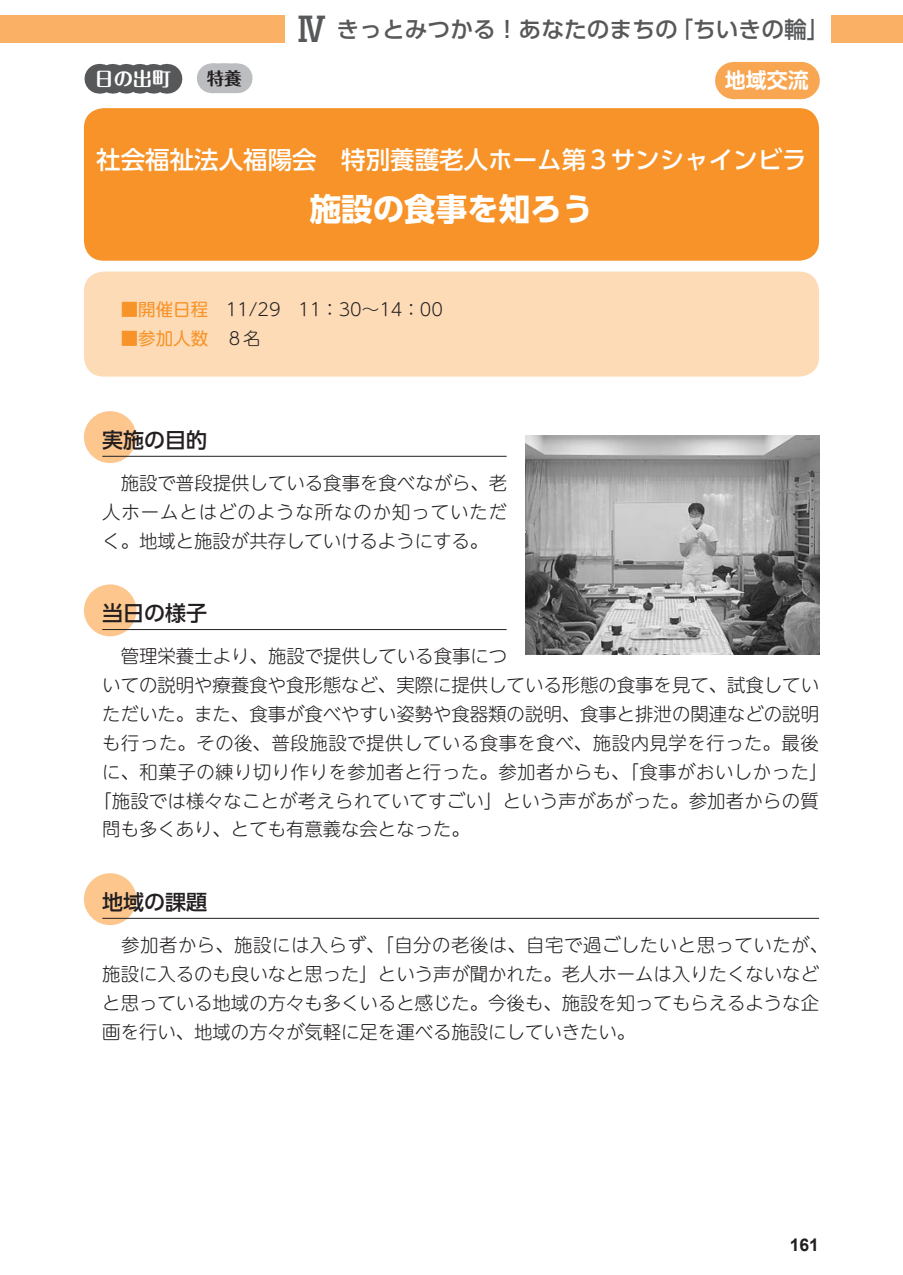
<style>
.page{position:relative;width:903px;height:1275px;background:#fff}
.page>*{position:absolute;margin:0;border:0;box-sizing:border-box;transform-origin:0 0}
.イベント名{font:700 31.5px "UD Shin Go Pr 6";color:#fff}
.事業者名{font:500 24.5px "UD Shin Go Pr 6";color:#fff}
.t1{font:500 22.75px "UD Shin Go Pr 6";color:#57585a}
.t2{font:500 21px "UD Shin Go Pr 6";color:#231f20}
.インデックス{font:700 21px "UD Shin M Go Pr 6 De";color:#fff}
.区市町村{font:700 19.25px "Maru Fo Pro";color:#fff}
.標準ジサゲ{font:300 18.38px/28.9px "UD Shin M Go Pr 6";color:#231f20;text-align:justify}
.標準ジサゲ-2{font:300 18.38px "UD Shin M Go Pr 6";letter-spacing:.03em;color:#231f20}
.参加団体{font:300 17.5px "UD Shin M Go Pr 6";color:#231f20}
.参加団体-2{font:17.5px "UD Shin M Go Pr 6";color:#f79328}
.t3{font:700 17.5px "Arial";color:#231f20}
.施設種別{font:700 17.5px "Maru Fo Pro";color:#231f20}
.s1{font-size:33.25px}
.s2{font-weight:400;color:#f79328}
.s3{font-weight:300;color:#231f20}
</style>
<div class="page">
<div style="left:84px;top:411px;width:52px;height:52px;background:#fcc68d;border-radius:50%"></div>
<hr style="left:102px;top:456px;width:405px;height:1px;background:#231f20">
<div style="left:84px;top:584px;width:52px;height:52px;background:#fcc68d;border-radius:50%"></div>
<hr style="left:102px;top:629px;width:405px;height:1px;background:#231f20">
<div style="left:84px;top:873px;width:52px;height:52px;background:#fcc68d;border-radius:50%"></div>
<hr style="left:102px;top:918px;width:717px;height:1px;background:#231f20">
<div style="left:84px;top:272px;width:735px;height:105px;background:#fddbb6;border-radius:20px"></div>
<div style="left:84px;top:108px;width:735px;height:153px;background:#f79328;border-radius:20px"></div>
<svg style="left:113px;top:64px;width:47px;height:30px"></svg>
<hr style="left:99px;top:64px;width:1px;height:30px;background:#57585a">
<hr style="left:166px;top:64px;width:1px;height:30px;background:#57585a">
<div style="left:212px;top:63px;width:25px;height:30px;background:#bcbdc0"></div>
<hr style="left:237px;top:63px;width:1px;height:30px;background:#bcbdc0">
<img style="left:526px;top:435px;width:293px;height:220px">
<div style="left:734px;top:62px;width:66px;height:37px;background:#f9a652"></div>
<hr style="left:800px;top:62px;width:1px;height:37px;background:#f9a652">
<div style="left:0;top:15px;width:903px;height:27px;background:#fab166"></div>
<div style="left:285px;top:0;width:546px;height:55px;background:#fff"></div>
<p class="t1" style="left:295px;top:11px;width:536px"><span class="s1">Ⅳ</span> きっとみつかる！あなたのまちの「ちいきの輪」</p>
<p class="区市町村" style="left:94px;top:64px;width:78px">日の出町</p>
<p class="施設種別" style="left:207px;top:64px;width:36px">特養</p>
<p class="インデックス" style="left:725px;top:62px;width:85px">地域交流</p>
<p class="事業者名" style="left:96px;top:140px;width:712px">社会福祉法人福陽会　特別養護老人ホーム第３サンシャインビラ</p>
<p class="イベント名" style="left:310px;top:183px;width:285px">施設の食事を知ろう</p>
<p class="参加団体" style="left:121px;top:295px;width:324px"><span class="s2">■開催日程</span>　11/29　11：30～14：00</p>
<p class="参加団体-2" style="left:121px;top:324px;width:141px">■参加人数<span class="s3">　８名</span></p>
<p class="t2" style="left:102px;top:423px;width:107px">実施の目的</p>
<p class="標準ジサゲ" style="left:102px;top:467px;width:406px">　施設で普段提供している食事を食べながら、老人ホームとはどのような所なのか知っていただく。地域と施設が共存していけるようにする。</p>
<p class="t2" style="left:102px;top:596px;width:107px">当日の様子</p>
<p class="標準ジサゲ" style="left:102px;top:641px;width:406px">　管理栄養士より、施設で提供している食事につ</p>
<p class="標準ジサゲ" style="left:102px;top:670px;width:718px">いての説明や療養食や食形態など、実際に提供している形態の食事を見て、試食してい</p>
<p class="標準ジサゲ" style="left:102px;top:698px;width:718px">ただいた。また、食事が食べやすい姿勢や食器類の説明、食事と排泄の関連などの説明</p>
<p class="標準ジサゲ-2" style="left:102px;top:728px;width:718px">も行った。その後、普段施設で提供している食事を食べ、施設内見学を行った。最後</p>
<p class="標準ジサゲ-2" style="left:102px;top:757px;width:727px">に、和菓子の練り切り作りを参加者と行った。参加者からも、「食事がおいしかった」</p>
<p class="標準ジサゲ" style="left:93px;top:785px;width:727px">「施設では様々なことが考えられていてすごい」という声があがった。参加者からの質</p>
<p class="標準ジサゲ" style="left:102px;top:814px;width:369px">問も多くあり、とても有意義な会となった。</p>
<p class="t2" style="left:102px;top:885px;width:107px">地域の課題</p>
<p class="標準ジサゲ" style="left:102px;top:929px;width:727px;text-align:left">　参加者から、施設には入らず、「自分の老後は、自宅で過ごしたいと思っていたが、施設に入るのも良いなと思った」という声が聞かれた。老人ホームは入りたくないなどと思っている地域の方々も多くいると感じた。今後も、施設を知ってもらえるような企画を行い、地域の方々が気軽に足を運べる施設にしていきたい。</p>
<p class="t3" style="left:790px;top:1232px;width:31px">161</p>
</div>
